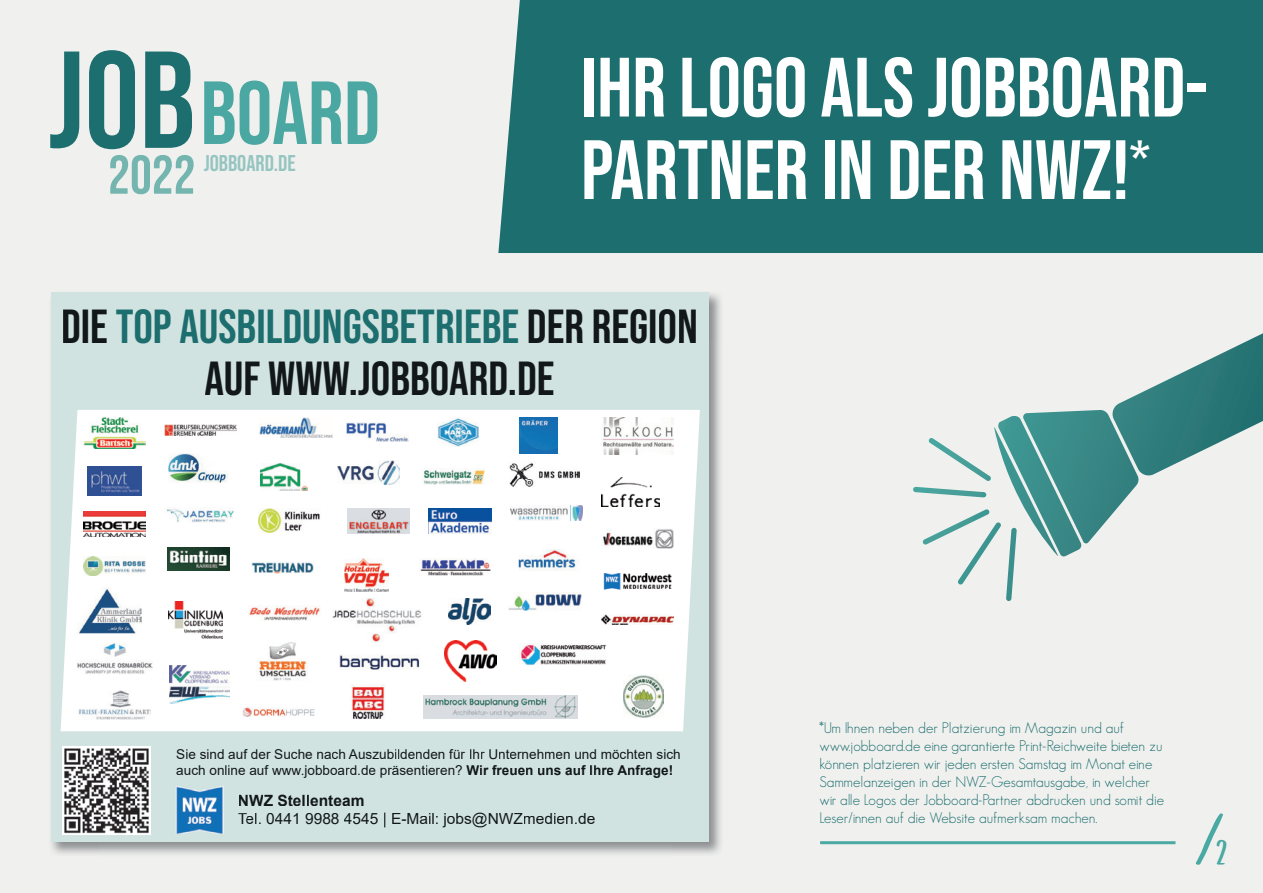
<style>
.page{position:relative;width:1263px;height:893px;background:#f0f1ef}
.page>*{position:absolute;margin:0;border:0;box-sizing:border-box;transform-origin:0 0}
.t1{font:89.25px "Bebas Neue";color:#4aa7a1}
.t2{font:83.85px/82.5px "Bebas Neue";color:#fff}
.t3{font:72.9px "SUBSCRIBER";color:#4aa9a2}
.t4{font:54.6px "Bebas Neue";color:#74b5b0}
.t5{font:47.85px/51.6px "Bebas Neue";color:#121819;text-align:center}
.t6{font:22.8px "Bebas Neue";color:#96c5c1}
.t7{font:15.45px "Arial";color:#121819}
.t8{font:700 15.45px "Arial";color:#121819}
.t9{font:300 15px/18px "Geosans";color:#1d6e6e}
.t10{font:13.5px/16.2px "Arial";color:#121819}
.s1{font-size:137.55px;color:#1d6e6e}
.s2{color:#1d6e6e}
.s3{font-weight:700}
.s4{font-size:36px}
</style>
<div class="page">
<hr style="left:820px;top:841px;width:355px;height:3px;background:#4aa9a2">
<div style="left:498px;top:0;width:765px;height:253px;background:#1d6e6e"></div>
<img style="left:51px;top:292px;width:670px;height:49px">
<img style="left:51px;top:842px;width:49px;height:12px">
<img style="left:672px;top:341px;width:49px;height:513px">
<div style="left:51px;top:293px;width:658px;height:549px;background:#d1e3e1"></div>
<img style="left:62px;top:747px;width:88px;height:88px">
<img style="left:176px;top:786px;width:47px;height:48px">
<div style="left:61px;top:410px;width:639px;height:321px;background:#fff"></div>
<img style="left:83px;top:417px;width:63px;height:32px">
<img style="left:164px;top:424px;width:72px;height:12px">
<img style="left:260px;top:417px;width:72px;height:21px">
<img style="left:346px;top:422px;width:62px;height:20px">
<img style="left:438px;top:417px;width:40px;height:29px">
<img style="left:520px;top:417px;width:37px;height:37px">
<img style="left:601px;top:417px;width:73px;height:38px">
<img style="left:88px;top:466px;width:53px;height:30px">
<img style="left:168px;top:454px;width:59px;height:29px">
<img style="left:260px;top:464px;width:47px;height:26px">
<img style="left:337px;top:461px;width:63px;height:23px">
<img style="left:422px;top:469px;width:62px;height:15px">
<img style="left:507px;top:461px;width:72px;height:25px">
<img style="left:601px;top:477px;width:59px;height:29px">
<img style="left:83px;top:511px;width:63px;height:25px">
<img style="left:165px;top:507px;width:72px;height:16px">
<img style="left:519px;top:644px;width:87px;height:21px">
<img style="left:347px;top:508px;width:63px;height:26px">
<img style="left:429px;top:509px;width:62px;height:25px">
<img style="left:510px;top:505px;width:72px;height:16px">
<img style="left:601px;top:529px;width:73px;height:19px">
<img style="left:83px;top:556px;width:63px;height:19px">
<img style="left:167px;top:547px;width:63px;height:24px">
<img style="left:251px;top:562px;width:62px;height:12px">
<img style="left:344px;top:558px;width:45px;height:33px">
<img style="left:419px;top:558px;width:72px;height:18px">
<img style="left:513px;top:549px;width:67px;height:22px">
<img style="left:601px;top:571px;width:73px;height:21px">
<img style="left:78px;top:587px;width:64px;height:46px">
<img style="left:169px;top:601px;width:54px;height:37px">
<img style="left:248px;top:605px;width:73px;height:16px">
<img style="left:332px;top:599px;width:90px;height:43px">
<img style="left:448px;top:598px;width:43px;height:26px">
<img style="left:509px;top:593px;width:72px;height:17px">
<img style="left:601px;top:614px;width:73px;height:10px">
<img style="left:77px;top:643px;width:75px;height:31px">
<img style="left:169px;top:665px;width:61px;height:39px">
<img style="left:256px;top:641px;width:53px;height:41px">
<img style="left:259px;top:508px;width:62px;height:24px">
<img style="left:339px;top:655px;width:87px;height:15px">
<img style="left:351px;top:684px;width:35px;height:37px">
<img style="left:424px;top:695px;width:154px;height:23px">
<img style="left:79px;top:691px;width:71px;height:28px">
<img style="left:243px;top:707px;width:72px;height:10px">
<img style="left:445px;top:640px;width:52px;height:42px">
<img style="left:623px;top:674px;width:41px;height:43px">
<svg style="left:913px;top:333px;width:350px;height:268px"></svg>
<h1 class="t1" style="left:48px;top:63px;width:334px"><span class="s1">JOB</span>BOARD</h1>
<h3 class="t4" style="left:108px;top:144px;width:89px">2022</h3>
<h3 class="t6" style="left:204px;top:151px;width:93px">JOBBOARD.DE</h3>
<h2 class="t2" style="left:581px;top:45px;width:629px">IHR LOGO ALS JOBBOARD-<br>PARTNER IN DER NWZ!<sup>*</sup></h2>
<h3 class="t5" style="left:61px;top:300px;width:638px">DIE <span class="s2">TOP AUSBILDUNGSBETRIEBE</span> DER REGION<br>AUF WWW.JOBBOARD.DE</h3>
<p class="t10" style="left:176px;top:746px;width:506px">Sie sind auf der Suche nach Auszubildenden für Ihr Unternehmen und möchten sich auch online auf www.jobboard.de präsentieren? <span class="s3">Wir freuen uns auf Ihre Anfrage!</span></p>
<p class="t8" style="left:238px;top:789px;width:128px">NWZ Stellenteam</p>
<p class="t7" style="left:238px;top:808px;width:359px">Tel. 0441 9988 4545 | E-Mail: jobs@NWZmedien.de</p>
<p class="t9" style="left:819px;top:719px;width:346px">*Um Ihnen neben der Platzierung im Magazin und auf www.jobboard.de eine garantierte Print-Reichweite bieten zu können platzieren wir jeden ersten Samstag im Monat eine Sammelanzeigen in der NWZ-Gesamtausgabe, in welcher wir alle Logos der Jobboard-Partner abdrucken und somit die Leser/innen auf die Website aufmerksam machen.</p>
<h3 class="t3" style="left:1197px;top:791px;width:31px">⁄<span class="s4">2</span></h3>
</div>
